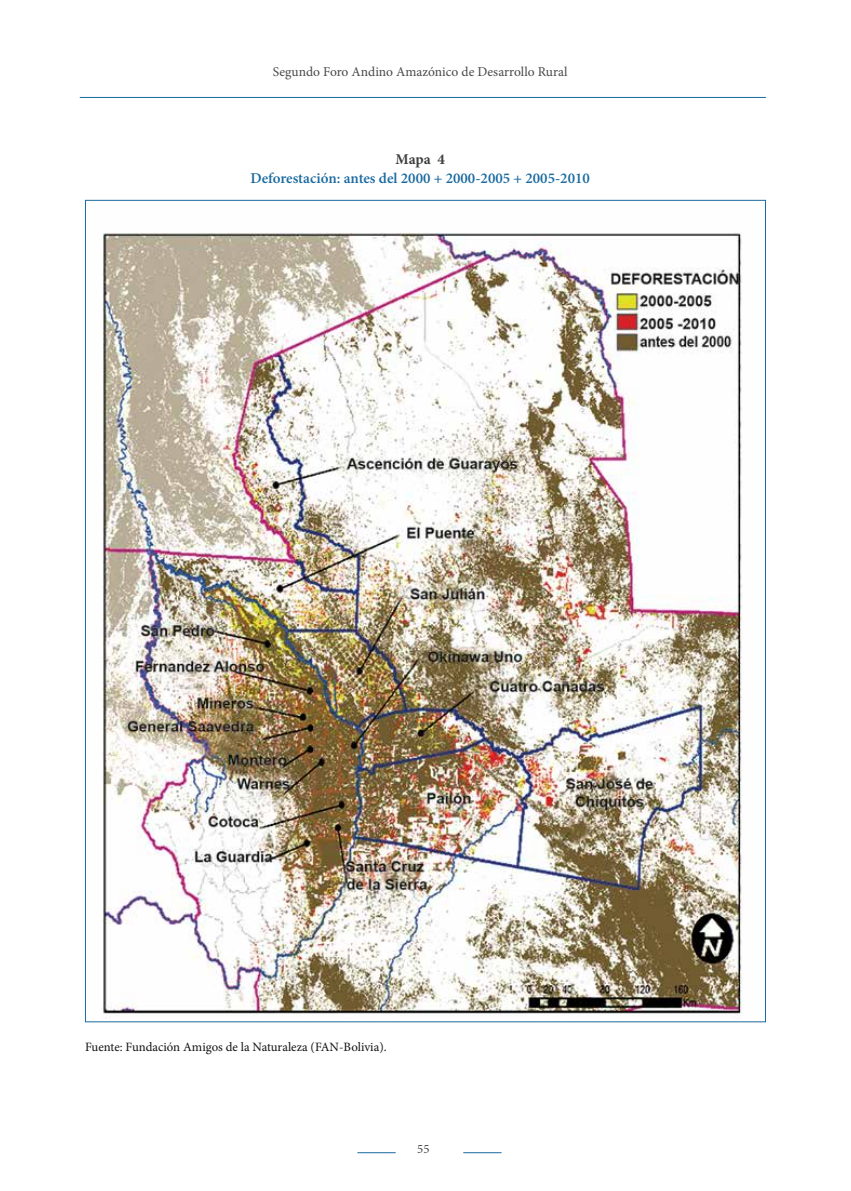
<style>
.page{position:relative;width:851px;height:1191px;background:#fff}
.page>*{position:absolute;margin:0;border:0;box-sizing:border-box;transform-origin:0 0}
.t1{font:600 15px "Minion Pro";color:#1a6aa0}
.t2{font:700 15px "Minion Pro";color:#3d3f3f}
.t3{font:13.5px "Minion Pro";color:#474949}
.t4{font:12.75px "Minion Pro";color:#121212}
.t5{font:12.75px "Minion Pro";color:#474949}
</style>
<div class="page">
<hr style="left:80px;top:97px;width:685px;height:1px;background:#1a6aa0">
<hr style="left:357px;top:1152px;width:38px;height:1px;background:#1a6aa0">
<hr style="left:463px;top:1152px;width:38px;height:1px;background:#1a6aa0">
<img style="left:102px;top:232px;width:641px;height:784px">
<p class="t3" style="left:273px;top:62px;width:296px">Segundo Foro Andino Amazónico de Desarrollo Rural</p>
<p class="t2" style="left:395px;top:148px;width:51px">Mapa 4</p>
<p class="t1" style="left:250px;top:168px;width:341px">Deforestación: antes del 2000 + 2000-2005 + 2005-2010</p>
<p class="t4" style="left:85px;top:1038px;width:303px">Fuente: Fundación Amigos de la Naturaleza (FAN-Bolivia).</p>
<p class="t5" style="left:417px;top:1140px;width:14px">55</p>
</div>
